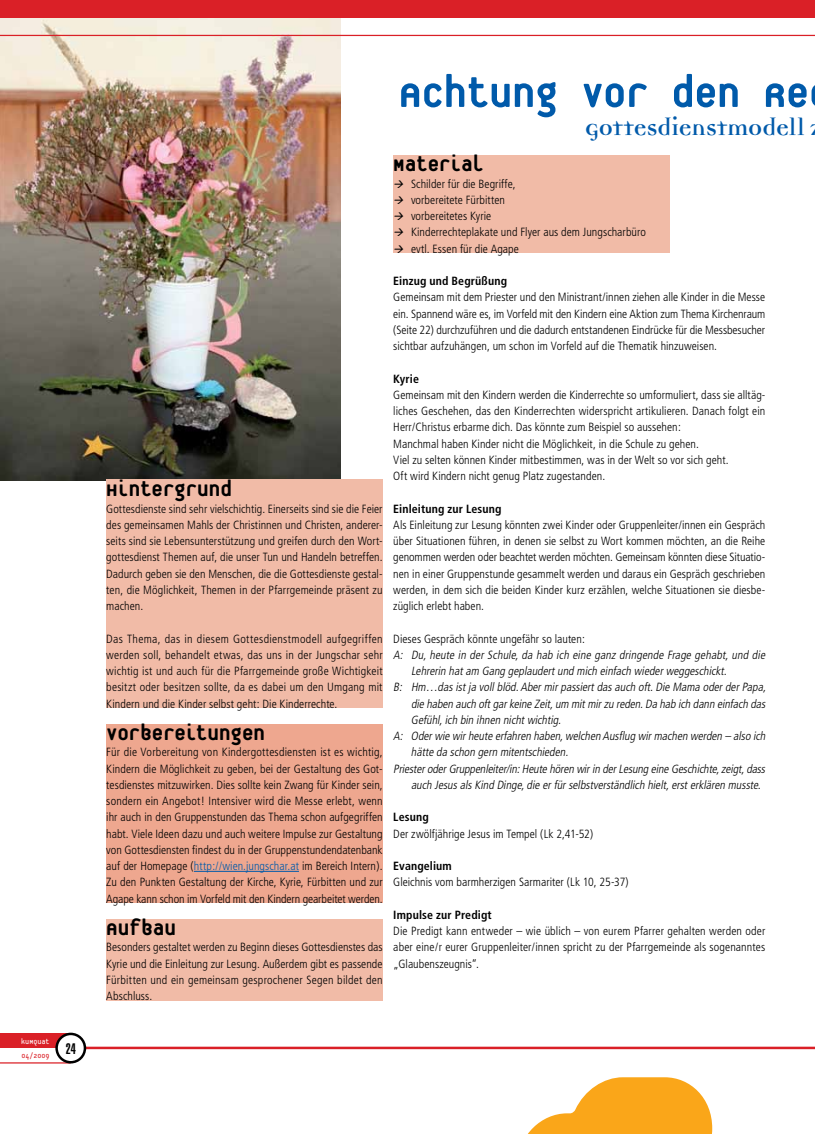
<style>
.page{position:relative;width:815px;height:1134px;background:#fff}
.page>*{position:absolute;margin:0;border:0;box-sizing:border-box;transform-origin:0 0}
.t1{font:800 50px "Platelet";letter-spacing:-.01em;color:#005aaa}
.t2{font:26.25px "Democratica Bold Oldstyle";letter-spacing:-.005em;color:#005aaa}
.t3{font:800 25px "Platelet";color:#000}
.t4{font:900 extra-condensed 15px "Helvetica";color:#000}
.t5{font:300 condensed 11.88px/16.2px "Frutiger";letter-spacing:.005em;color:#000;text-align:justify}
.t6{font:italic 300 condensed 11.88px "Frutiger";color:#000}
.t7{font:700 condensed 11.88px "Frutiger";letter-spacing:.01em;color:#000}
.t8{font:8.75px "Platelet";color:#fff}
.t9{font:8.75px "Platelet";color:#da2027}
.s1{color:#005aaa}
</style>
<div class="page">
<div style="left:393px;top:155px;width:277px;height:98px;background:#f1bba7"></div>
<svg style="left:528px;top:1077px;width:184px;height:57px"></svg>
<img style="left:0;top:18px;width:340px;height:462px">
<div style="left:106px;top:479px;width:277px;height:229px;background:#f1bba7"></div>
<div style="left:106px;top:919px;width:277px;height:81px;background:#f1bba7"></div>
<div style="left:106px;top:724px;width:277px;height:179px;background:#eea78f"></div>
<hr style="left:0;top:35px;width:815px;height:1px;background:#da2027">
<hr style="left:83px;top:1047px;width:732px;height:2px;background:#da2027">
<div style="left:0;top:1033px;width:72px;height:14px;background:#da2027"></div>
<hr style="left:0;top:1062px;width:71px;height:1px;background:#da2027">
<div style="left:57px;top:1034px;width:28px;height:28px;background:#fff;border-radius:50%"></div>
<div style="left:55px;top:1033px;width:31px;height:30px;border:2px solid #000;border-radius:50%"></div>
<div style="left:0;top:0;width:815px;height:18px;background:#da2027"></div>
<hr style="left:194px;top:871px;width:105px;height:1px;background:#005aaa">
<p class="t8" style="left:21px;top:1038px;width:30px">kuMquat</p>
<p class="t9" style="left:21px;top:1052px;width:30px">04/2009</p>
<p class="t4" style="left:66px;top:1040px;width:11px">24</p>
<h3 class="t3" style="left:106px;top:479px;width:127px">Hintergrund</h3>
<p class="t5" style="left:106px;top:500px;width:278px">Gottesdienste sind sehr vielschichtig. Einerseits sind sie die Feier des gemeinsamen Mahls der Christinnen und Christen, anderer&shy;seits sind sie Lebensunterstützung und greifen durch den Wort&shy;gottesdienst Themen auf, die unser Tun und Handeln betreffen.<br>Dadurch geben sie den Menschen, die die Gottesdienste gestal&shy;ten, die Möglichkeit, Themen in der Pfarrgemeinde präsent zu machen.</p>
<p class="t5" style="left:106px;top:630px;width:278px">Das Thema, das in diesem Gottesdienstmodell aufgegriffen werden soll, behandelt etwas, das uns in der Jungschar sehr wichtig ist und auch für die Pfarrgemeinde große Wichtigkeit besitzt oder besitzen sollte, da es dabei um den Umgang mit Kindern und die Kinder selbst geht: Die Kinderrechte.</p>
<h3 class="t3" style="left:106px;top:723px;width:160px">Vorbereitungen</h3>
<p class="t5" style="left:106px;top:744px;width:278px">Für die Vorbereitung von Kindergottesdiensten ist es wichtig, Kindern die Möglichkeit zu geben, bei der Gestaltung des Got&shy;tesdienstes mitzuwirken. Dies sollte kein Zwang für Kinder sein, sondern ein Angebot! Intensiver wird die Messe erlebt, wenn ihr auch in den Gruppenstunden das Thema schon aufgegriffen habt. Viele Ideen dazu und auch weitere Impulse zur Gestaltung von Gottesdiensten findest du in der Gruppenstundendatenbank auf der Homepage (<span class="s1">http://wien.jungschar.at</span> im Bereich Intern).<br>Zu den Punkten Gestaltung der Kirche, Kyrie, Fürbitten und zur Agape kann schon im Vorfeld mit den Kindern gearbeitet werden.</p>
<h3 class="t3" style="left:106px;top:918px;width:71px">Aufbau</h3>
<p class="t5" style="left:106px;top:939px;width:278px">Besonders gestaltet werden zu Beginn dieses Gottesdienstes das Kyrie und die Einleitung zur Lesung. Außerdem gibt es passende Fürbitten und ein gemeinsam gesprochener Segen bildet den Abschluss.</p>
<h1 class="t1" style="left:399px;top:72px;width:412px">Achtung vor den Re</h1>
<h2 class="t2" style="left:585px;top:116px;width:222px">Gottesdienstmodell</h2>
<h3 class="t3" style="left:393px;top:154px;width:92px">Material</h3>
<p class="t5" style="left:393px;top:175px;width:124px">→ Schilder für die Begriffe,</p>
<p class="t5" style="left:393px;top:192px;width:113px">→ vorbereitete Fürbitten</p>
<p class="t5" style="left:393px;top:208px;width:99px">→ vorbereitetes Kyrie</p>
<p class="t5" style="left:393px;top:224px;width:254px">→ Kinderrechteplakate und Flyer aus dem Jungscharbüro</p>
<p class="t5" style="left:393px;top:240px;width:127px">→ evtl. Essen für die Agape</p>
<p class="t7" style="left:393px;top:274px;width:115px">Einzug und Begrüßung</p>
<p class="t5" style="left:393px;top:289px;width:374px">Gemeinsam mit dem Priester und den Ministrant/innen ziehen alle Kinder in die Messe ein. Spannend wäre es, im Vorfeld mit den Kindern eine Aktion zum Thema Kirchenraum (Seite 22) durchzuführen und die dadurch entstandenen Eindrücke für die Messbesucher sichtbar aufzuhängen, um schon im Vorfeld auf die Thematik hinzuweisen.</p>
<p class="t7" style="left:393px;top:371px;width:27px">Kyrie</p>
<p class="t5" style="left:393px;top:387px;width:374px;text-align:left">Gemeinsam mit den Kindern werden die Kinderrechte so umformuliert, dass sie alltäg&shy;liches Geschehen, das den Kinderrechten widerspricht artikulieren. Danach folgt ein Herr/Christus erbarme dich. Das könnte zum Beispiel so aussehen:<br>Manchmal haben Kinder nicht die Möglichkeit, in die Schule zu gehen.<br>Viel zu selten können Kinder mitbestimmen, was in der Welt so vor sich geht.<br>Oft wird Kindern nicht genug Platz zugestanden.</p>
<p class="t7" style="left:393px;top:501px;width:110px">Einleitung zur Lesung</p>
<p class="t5" style="left:393px;top:517px;width:374px">Als Einleitung zur Lesung könnten zwei Kinder oder Gruppenleiter/innen ein Gespräch über Situationen führen, in denen sie selbst zu Wort kommen möchten, an die Reihe genommen werden oder beachtet werden möchten. Gemeinsam könnten diese Situatio&shy;nen in einer Gruppenstunde gesammelt werden und daraus ein Gespräch geschrieben werden, in dem sich die beiden Kinder kurz erzählen, welche Situationen sie diesbe&shy;züglich erlebt haben.</p>
<p class="t5" style="left:393px;top:630px;width:193px">Dieses Gespräch könnte ungefähr so lauten:</p>
<p class="t6" style="left:393px;top:648px;width:376px">A: Du,heute in der Schule,da hab ich eine ganz dringende Frage gehabt,und die</p>
<p class="t6" style="left:411px;top:664px;width:320px">Lehrerin hatam Gang geplaudertund mich einfach wiederweggeschickt.</p>
<p class="t6" style="left:393px;top:680px;width:376px">B: Hm…dasistja vollblöd.Abermirpassiertdasauch oft.Die Mama oderderPapa,</p>
<p class="t6" style="left:411px;top:697px;width:358px">die haben auch oftgarkeine Zeit,um mitmirzu reden.Da hab ich dann einfach das</p>
<p class="t6" style="left:411px;top:713px;width:154px">Gefühl,ich bin ihnen nichtwichtig.</p>
<p class="t6" style="left:393px;top:729px;width:376px">A: Oderwie wirheute erfahren haben,welchen Ausflug wirmachen werden – also ich</p>
<p class="t6" style="left:411px;top:745px;width:161px">hätte da schon gern mitentschieden.</p>
<p class="t6" style="left:393px;top:762px;width:376px">PriesteroderGruppenleiter/in:Heute hören wirin derLesung eine Geschichte,zeigt,dass</p>
<p class="t6" style="left:411px;top:778px;width:354px">auch JesusalsKind Dinge,die erfürselbstverständlich hielt,ersterklären musste.</p>
<p class="t7" style="left:393px;top:810px;width:37px">Lesung</p>
<p class="t5" style="left:393px;top:825px;width:201px">Der zwölfjährige Jesus im Tempel (Lk 2,41-52)</p>
<p class="t7" style="left:393px;top:859px;width:60px">Evangelium</p>
<p class="t5" style="left:393px;top:874px;width:237px">Gleichnis vom barmherzigen Sarmariter (Lk 10, 25-37)</p>
<p class="t7" style="left:393px;top:908px;width:100px">Impulse zur Predigt</p>
<p class="t5" style="left:393px;top:923px;width:374px">Die Predigt kann entweder – wie üblich – von eurem Pfarrer gehalten werden oder aber eine/r eurer Gruppenleiter/innen spricht zu der Pfarrgemeinde als sogenanntes „Glaubenszeugnis“.</p>
</div>
